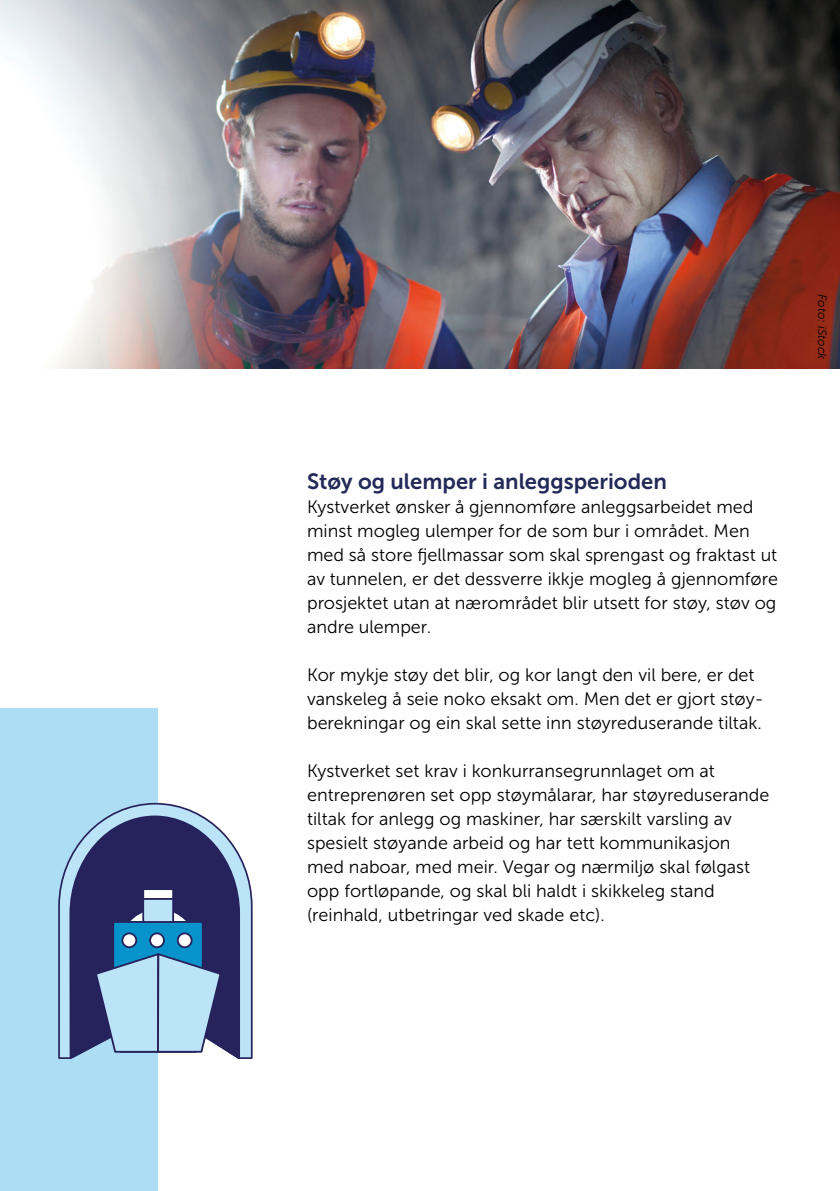
<style>
.page{position:relative;width:840px;height:1191px;background:#fff}
.page>*{position:absolute;margin:0;border:0;box-sizing:border-box;transform-origin:0 0}
.t1{font:22px "Museo Sans 700";color:#232958}
.t2{font:18px/24px "Museo Sans 300";color:#000}
.t3{font:italic 12px "Museo Sans 300";color:#000}
</style>
<div class="page">
<img style="left:0;top:0;width:839px;height:369px">
<div style="left:0;top:709px;width:157px;height:482px;background:#adddf4"></div>
<svg style="left:58px;top:802px;width:195px;height:257px"></svg>
<svg style="left:68px;top:814px;width:173px;height:92px"></svg>
<svg style="left:68px;top:906px;width:173px;height:153px"></svg>
<div style="left:122px;top:933px;width:14px;height:14px;background:#fff;border-radius:50%"></div>
<div style="left:121px;top:932px;width:16px;height:16px;border:2px solid #26225b;border-radius:50%"></div>
<div style="left:150px;top:933px;width:14px;height:14px;background:#fff;border-radius:50%"></div>
<div style="left:149px;top:932px;width:16px;height:16px;border:2px solid #26225b;border-radius:50%"></div>
<div style="left:178px;top:933px;width:13px;height:14px;background:#fff;border-radius:50%"></div>
<div style="left:177px;top:932px;width:15px;height:16px;border:2px solid #26225b;border-radius:50%"></div>
<div style="left:143px;top:889px;width:30px;height:33px;background:#bce4f9"></div>
<div style="left:142px;top:888px;width:32px;height:35px;border:2px solid #26225b"></div>
<div style="left:143px;top:889px;width:30px;height:10px;background:#fff"></div>
<div style="left:142px;top:888px;width:32px;height:12px;border:2px solid #26225b"></div>
<p class="t3" style="left:828px;top:294px;width:67px;rotate:90deg">Foto: iStock</p>
<p class="t1" style="left:307px;top:469px;width:361px">Støy og ulemper i anleggsperioden</p>
<p class="t2" style="left:307px;top:495px;width:472px">Kystverket ønsker å gjennomføre anleggsarbeidet med minst mogleg ulemper for de som bur i området. Men med så store fjellmassar som skal sprengast og fraktast ut av tunnelen, er det dessverre ikkje mogleg å gjennomføre prosjektet utan at nærområdet blir utsett for støy, støv og andre ulemper.</p>
<p class="t2" style="left:307px;top:663px;width:458px">Kor mykje støy det blir, og kor langt den vil bere, er det vanskeleg å seie noko eksakt om. Men det er gjort støy&shy;berekningar og ein skal sette inn støyreduserande tiltak.</p>
<p class="t2" style="left:307px;top:759px;width:463px">Kystverket set krav i konkurransegrunnlaget om at entreprenøren set opp støymålarar, har støyreduserande tiltak for anlegg og maskiner, har særskilt varsling av spesielt støyande arbeid og har tett kommunikasjon med naboar, med meir. Vegar og nærmiljø skal følgast opp fortløpande, og skal bli haldt i skikkeleg stand (reinhald, utbetringar ved skade etc).</p>
</div>
